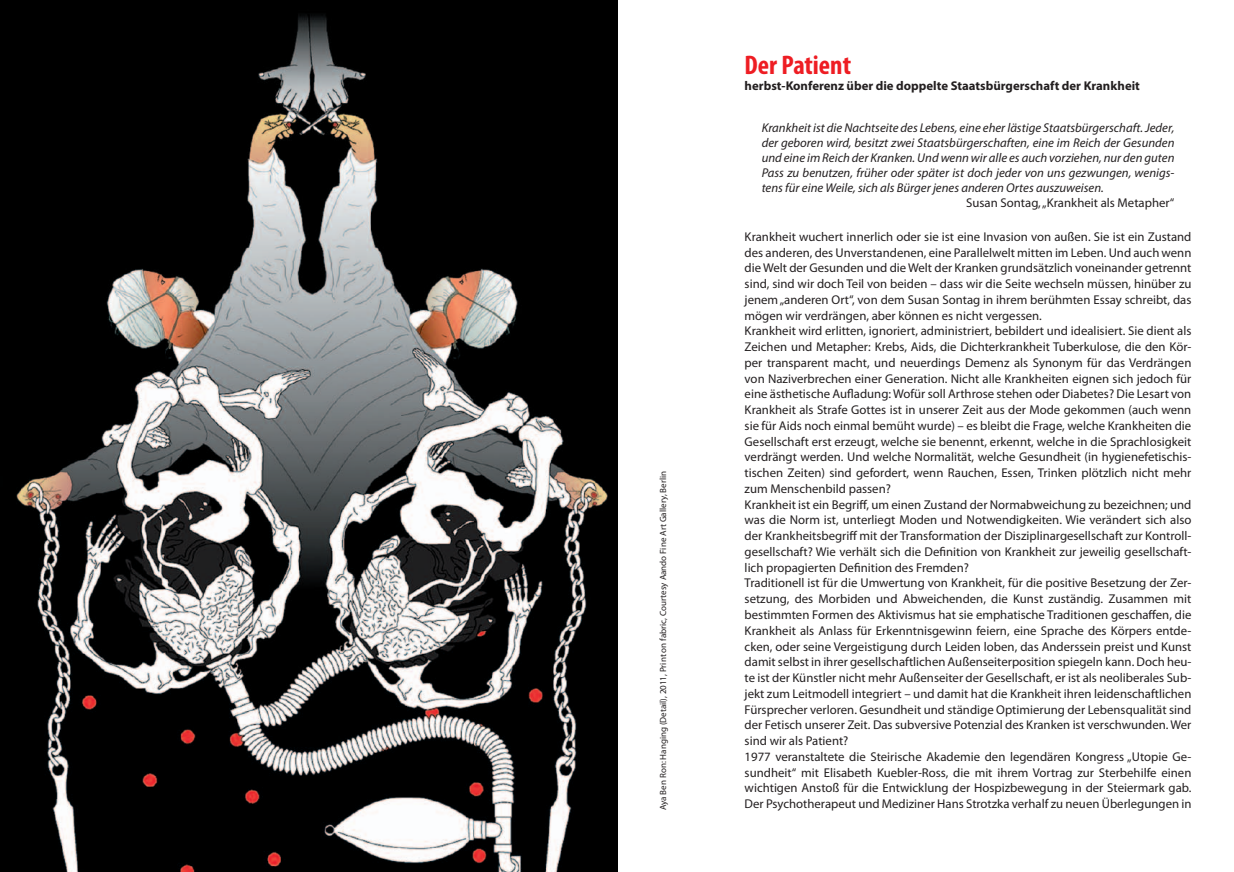
<style>
.page{position:relative;width:1234px;height:872px;background:#fff}
.page>*{position:absolute;margin:0;border:0;box-sizing:border-box;transform-origin:0 0}
.t1{font:700 condensed 27px "Myriad Pro";color:#ee1d23}
.t2{font:12.75px/15.8px "Myriad Pro";color:#231f20}
.t3{font:italic 12.75px/15px "Myriad Pro";color:#231f20;text-align:justify}
.t4{font:700 12.75px "Myriad Pro";color:#231f20}
.t5{font:9px "Myriad Pro";color:#231f20}
</style>
<div class="page">
<img style="left:0;top:0;width:617px;height:872px">
<p class="t5" style="left:658px;top:810px;width:341px;rotate:-90deg">Aya Ben Ron: Hanging (Detail), 2011, Print on fabric, Courtesy Aando Fine Art Gallery, Berlin</p>
<h1 class="t1" style="left:744px;top:50px;width:108px">Der Patient</h1>
<p class="t4" style="left:744px;top:79px;width:396px">herbst-Konferenz über die doppelte Staatsbürgerschaft der Krankheit</p>
<p class="t3" style="left:761px;top:121px;width:414px">Krankheit ist die Nachtseite des Lebens, eine eher lästige Staatsbürgerschaft. Jeder, der geboren wird, besitzt zwei Staatsbürgerschaften, eine im Reich der Gesunden und eine im Reich der Kranken. Und wenn wir alle es auch vorziehen, nur den guten Pass zu benutzen, früher oder später ist doch jeder von uns gezwungen, wenigs&shy;tens für eine Weile, sich als Bürger jenes anderen Ortes auszuweisen.</p>
<p class="t2" style="left:966px;top:195px;width:209px">Susan Sontag, „Krankheit als Metapher“</p>
<p class="t2" style="left:744px;top:229px;width:448px">Krankheit wuchert innerlich oder sie ist eine Invasion von außen. Sie ist ein Zustand des anderen, des Unverstandenen, eine Parallelwelt mitten im Leben. Und auch wenn die Welt der Gesunden und die Welt der Kranken grundsätzlich voneinander getrennt sind, sind wir doch Teil von beiden – dass wir die Seite wechseln müssen, hinüber zu jenem „anderen Ort“, von dem Susan Sontag in ihrem berühmten Essay schreibt, das mögen wir verdrängen, aber können es nicht vergessen.<br>Krankheit wird erlitten, ignoriert, administriert, bebildert und idealisiert. Sie dient als Zeichen und Metapher: Krebs, Aids, die Dichterkrankheit Tuberkulose, die den Kör&shy;per transparent macht, und neuerdings Demenz als Synonym für das Verdrängen von Naziverbrechen einer Generation. Nicht alle Krankheiten eignen sich jedoch für eine ästhetische Aufladung: Wofür soll Arthrose stehen oder Diabetes? Die Lesart von Krankheit als Strafe Gottes ist in unserer Zeit aus der Mode gekommen (auch wenn sie für Aids noch einmal bemüht wurde) – es bleibt die Frage, welche Krankheiten die Gesellschaft erst erzeugt, welche sie benennt, erkennt, welche in die Sprachlosigkeit verdrängt werden. Und welche Normalität, welche Gesundheit (in hygienefetischis&shy;tischen Zeiten) sind gefordert, wenn Rauchen, Essen, Trinken plötzlich nicht mehr zum Menschenbild passen?<br>Krankheit ist ein Begriff, um einen Zustand der Normabweichung zu bezeichnen; und was die Norm ist, unterliegt Moden und Notwendigkeiten. Wie verändert sich also der Krankheitsbegriff mit der Transformation der Disziplinargesellschaft zur Kontroll&shy;gesellschaft? Wie verhält sich die Definition von Krankheit zur jeweilig gesellschaft&shy;lich propagierten Definition des Fremden?<br>Traditionell ist für die Umwertung von Krankheit, für die positive Besetzung der Zer&shy;setzung, des Morbiden und Abweichenden, die Kunst zuständig. Zusammen mit bestimmten Formen des Aktivismus hat sie emphatische Traditionen geschaffen, die Krankheit als Anlass für Erkenntnisgewinn feiern, eine Sprache des Körpers entde&shy;cken, oder seine Vergeistigung durch Leiden loben, das Anderssein preist und Kunst damit selbst in ihrer gesellschaftlichen Außenseiterposition spiegeln kann. Doch heu&shy;te ist der Künstler nicht mehr Außenseiter der Gesellschaft, er ist als neoliberales Sub&shy;jekt zum Leitmodell integriert – und damit hat die Krankheit ihren leidenschaftlichen Fürsprecher verloren. Gesundheit und ständige Optimierung der Lebensqualität sind der Fetisch unserer Zeit. Das subversive Potenzial des Kranken ist verschwunden. Wer sind wir als Patient?<br>1977 veranstaltete die Steirische Akademie den legendären Kongress „Utopie Ge&shy;sundheit“ mit Elisabeth Kuebler-Ross, die mit ihrem Vortrag zur Sterbehilfe einen wichtigen Anstoß für die Entwicklung der Hospizbewegung in der Steiermark gab.</p>
<p class="t2" style="left:744px;top:796px;width:448px">Der Psychotherapeut und Mediziner Hans Strotzka verhalf zu neuen Überlegungen in</p>
</div>
